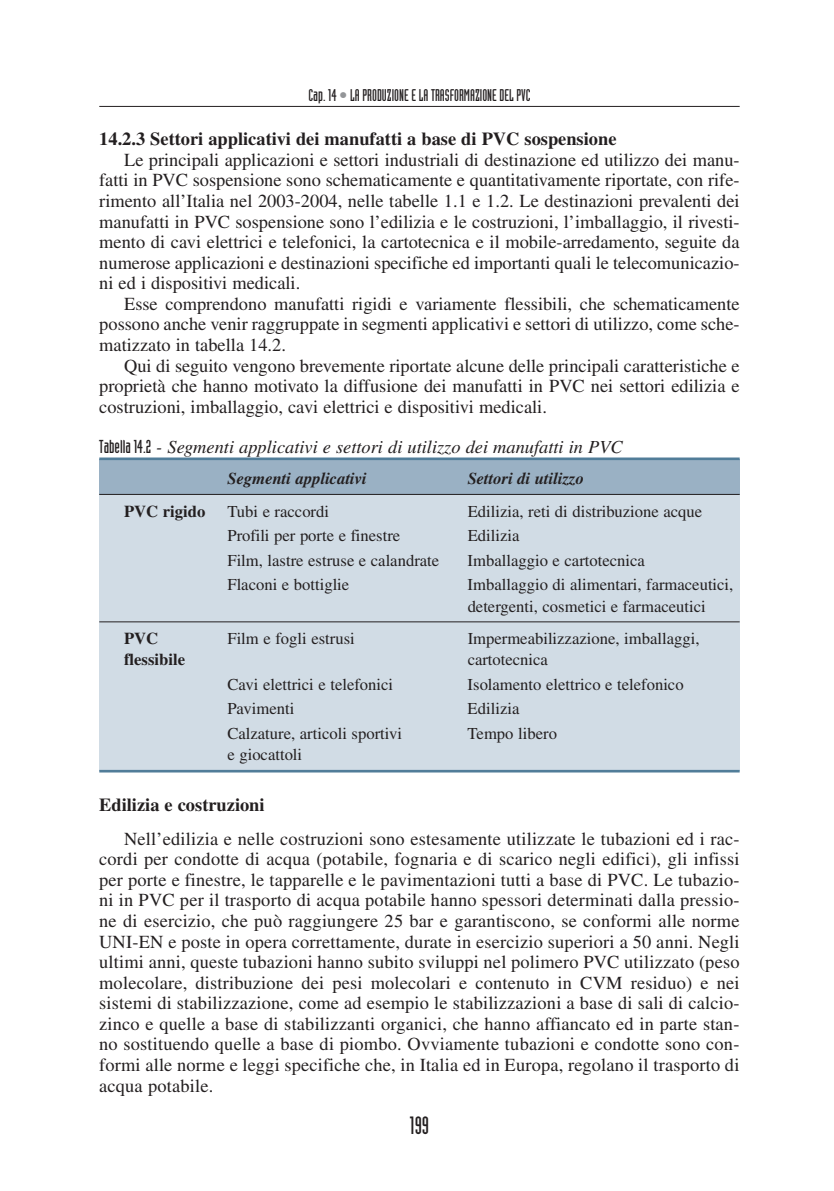
<style>
.page{position:relative;width:834px;height:1191px;background:#fff}
.page>*{position:absolute;margin:0;border:0;box-sizing:border-box;transform-origin:0 0}
.t1{font:24.5px "Industria Solid";color:#231f20}
.t2{font:18.38px/20.5px "Times LT Std";color:#231f20;text-align:justify}
.t3{font:700 18.38px "Times LT Std";color:#231f20}
.t4{font:italic 18.38px "Times LT Std";color:#231f20}
.t5{font:16.62px/21px "Times LT Std";color:#231f20}
.t6{font:16.62px "Industria Solid";color:#231f20}
.t7{font:italic 700 16.62px "Times LT Std";color:#231f20}
.t8{font:700 16.62px "Times LT Std";color:#231f20}
.s1{color:#939598}
.s2{font-family:"Industria Solid";font-style:normal}
</style>
<div class="page">
<div style="left:99px;top:459px;width:640px;height:311px;background:#d1dce5"></div>
<div style="left:99px;top:459px;width:640px;height:35px;background:#9ab1c4"></div>
<hr style="left:99px;top:457px;width:640px;height:3px;background:#517d99">
<hr style="left:99px;top:494px;width:640px;height:1px;background:#231f20">
<hr style="left:99px;top:621px;width:640px;height:1px;background:#231f20">
<hr style="left:99px;top:770px;width:640px;height:2px;background:#517d99">
<hr style="left:99px;top:106px;width:640px;height:1px;background:#231f20">
<p class="t6" style="left:308px;top:89px;width:223px">Cap. 14 <span class="s1">•</span> LA PRODUZIONE E LA TRASFORMAZIONE DEL PVC</p>
<p class="t3" style="left:99px;top:133px;width:518px">14.2.3 Settori applicativi dei manufatti a base di PVC sospensione</p>
<p class="t2" style="left:99px;top:151px;width:641px;text-indent:25px">Le principali applicazioni e settori industriali di destinazione ed utilizzo dei manu&shy;fatti in PVC sospensione sono schematicamente e quantitativamente riportate, con rife&shy;rimento all’Italia nel 2003-2004, nelle tabelle 1.1 e 1.2. Le destinazioni prevalenti dei manufatti in PVC sospensione sono l’edilizia e le costruzioni, l’imballaggio, il rivesti&shy;mento di cavi elettrici e telefonici, la cartotecnica e il mobile-arredamento, seguite da numerose applicazioni e destinazioni specifiche ed importanti quali le telecomunicazio&shy;ni ed i dispositivi medicali.</p>
<p class="t2" style="left:99px;top:295px;width:641px;text-indent:25px">Esse comprendono manufatti rigidi e variamente flessibili, che schematicamente possono anche venir raggruppate in segmenti applicativi e settori di utilizzo, come sche&shy;matizzato in tabella 14.2.</p>
<p class="t2" style="left:99px;top:357px;width:641px;text-indent:25px">Qui di seguito vengono brevemente riportate alcune delle principali caratteristiche e proprietà che hanno motivato la diffusione dei manufatti in PVC nei settori edilizia e costruzioni, imballaggio, cavi elettrici e dispositivi medicali.</p>
<p class="t4" style="left:99px;top:440px;width:525px"><span class="s2">Tabella 14.2</span> - Segmenti applicativi e settori di utilizzo dei manufatti in PVC</p>
<p class="t7" style="left:227px;top:472px;width:141px">Segmenti applicativi</p>
<p class="t7" style="left:467px;top:472px;width:118px">Settori di utilizzo</p>
<p class="t8" style="left:124px;top:506px;width:83px">PVC rigido</p>
<p class="t5" style="left:227px;top:502px;width:103px">Tubi e raccordi</p>
<p class="t5" style="left:467px;top:502px;width:236px">Edilizia, reti di distribuzione acque</p>
<p class="t5" style="left:227px;top:527px;width:174px">Profili per porte e finestre</p>
<p class="t5" style="left:467px;top:527px;width:53px">Edilizia</p>
<p class="t5" style="left:227px;top:551px;width:213px">Film, lastre estruse e calandrate</p>
<p class="t5" style="left:467px;top:551px;width:179px">Imballaggio e cartotecnica</p>
<p class="t5" style="left:227px;top:576px;width:123px">Flaconi e bottiglie</p>
<p class="t5" style="left:467px;top:576px;width:267px">Imballaggio di alimentari, farmaceutici, detergenti, cosmetici e farmaceutici</p>
<p class="t8" style="left:124px;top:633px;width:36px">PVC</p>
<p class="t5" style="left:227px;top:630px;width:129px">Film e fogli estrusi</p>
<p class="t5" style="left:467px;top:630px;width:233px">Impermeabilizzazione, imballaggi,</p>
<p class="t8" style="left:124px;top:654px;width:62px">flessibile</p>
<p class="t5" style="left:467px;top:651px;width:82px">cartotecnica</p>
<p class="t5" style="left:227px;top:675px;width:167px">Cavi elettrici e telefonici</p>
<p class="t5" style="left:467px;top:675px;width:217px">Isolamento elettrico e telefonico</p>
<p class="t5" style="left:227px;top:700px;width:68px">Pavimenti</p>
<p class="t5" style="left:467px;top:700px;width:53px">Edilizia</p>
<p class="t5" style="left:227px;top:724px;width:176px">Calzature, articoli sportivi</p>
<p class="t5" style="left:467px;top:724px;width:91px">Tempo libero</p>
<p class="t5" style="left:227px;top:745px;width:76px">e giocattoli</p>
<p class="t3" style="left:99px;top:798px;width:167px">Edilizia e costruzioni</p>
<p class="t2" style="left:99px;top:830px;width:642px;text-indent:25px">Nell’edilizia e nelle costruzioni sono estesamente utilizzate le tubazioni ed i rac&shy;cordi per condotte di acqua (potabile, fognaria e di scarico negli edifici), gli infissi per porte e finestre, le tapparelle e le pavimentazioni tutti a base di PVC. Le tubazio&shy;ni in PVC per il trasporto di acqua potabile hanno spessori determinati dalla pressio&shy;ne di esercizio, che può raggiungere 25 bar e garantiscono, se conformi alle norme UNI-EN e poste in opera correttamente, durate in esercizio superiori a 50 anni. Negli ultimi anni, queste tubazioni hanno subito sviluppi nel polimero PVC utilizzato (peso molecolare, distribuzione dei pesi molecolari e contenuto in CVM residuo) e nei sistemi di stabilizzazione, come ad esempio le stabilizzazioni a base di sali di calcio&shy;zinco e quelle a base di stabilizzanti organici, che hanno affiancato ed in parte stan&shy;no sostituendo quelle a base di piombo. Ovviamente tubazioni e condotte sono con&shy;formi alle norme e leggi specifiche che, in Italia ed in Europa, regolano il trasporto di acqua potabile.</p>
<h1 class="t1" style="left:409px;top:1116px;width:21px">199</h1>
</div>
